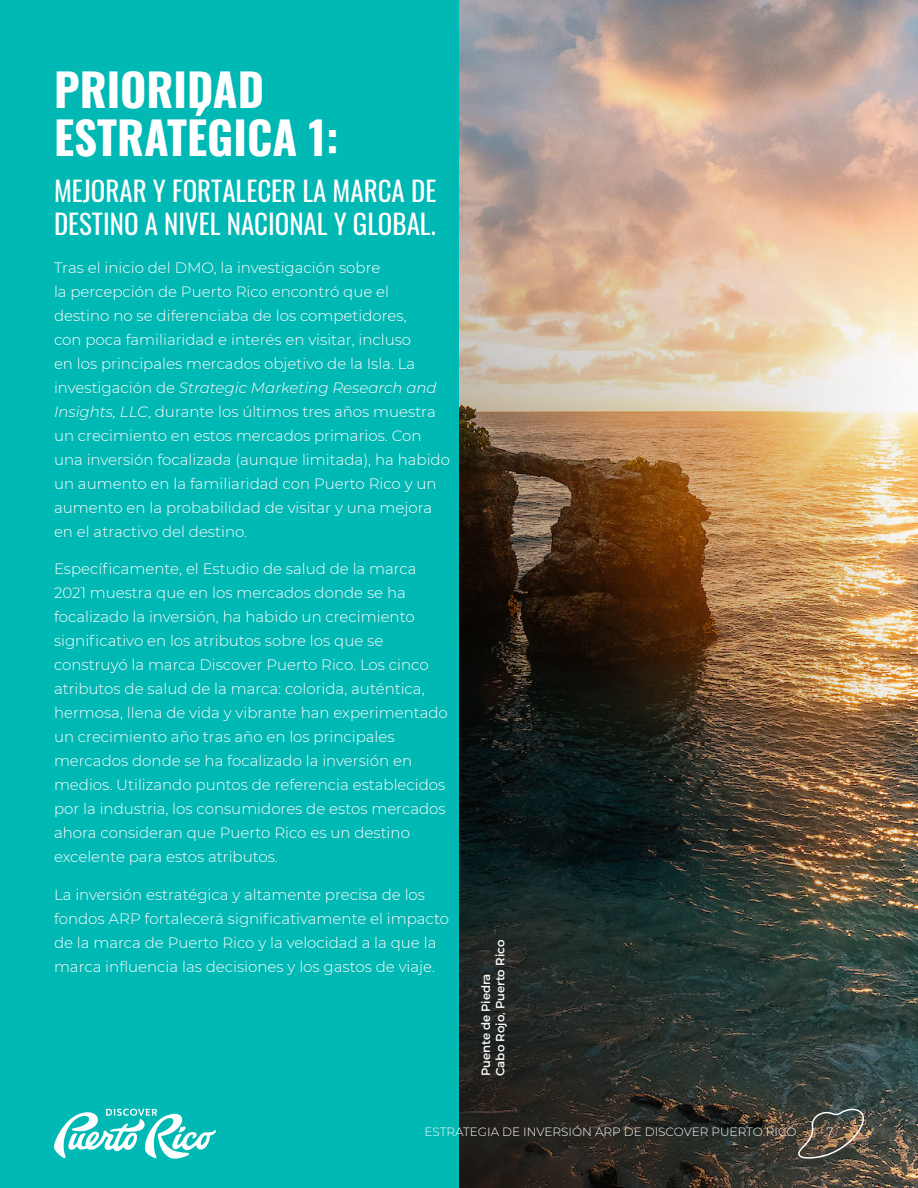
<style>
.page{position:relative;width:918px;height:1188px;background:#fff}
.page>*{position:absolute;margin:0;border:0;box-sizing:border-box;transform-origin:0 0}
.Body_Copy{font:700 45px/48px "Oswald";color:#fff}
.Body_Copy-2{font:27px/33px "Oswald";color:#fff}
.Body_Copy-3{font:300 15px/24px "Montserrat";color:#fff}
.t1{font:300 12px "Montserrat";color:#fff}
.Image_Location{font:12px "Montserrat";color:#fff}
.s1{font-style:italic}
</style>
<div class="page">
<div style="left:0;top:0;width:459px;height:1188px;background:#00b8b4"></div>
<img style="left:459px;top:0;width:459px;height:1188px">
<img style="left:794px;top:1105px;width:80px;height:55px">
<svg style="left:54px;top:1109px;width:162px;height:50px"></svg>
<p class="Body_Copy" style="left:54px;top:68px;width:286px">PRIORIDAD<br>ESTRATÉGICA 1:</p>
<p class="Body_Copy-2" style="left:54px;top:172px;width:384px">MEJORAR Y FORTALECER LA MARCA DE<br>DESTINO A NIVEL NACIONAL Y GLOBAL.</p>
<p class="Body_Copy-3" style="left:54px;top:255px;width:398px">Tras el inicio del DMO, la investigación sobre<br>la percepción de Puerto Rico encontró que el<br>destino no se diferenciaba de los competidores,<br>con poca familiaridad e interés en visitar, incluso<br>en los principales mercados objetivo de la Isla. La investigación de <span class="s1">Strategic Marketing Research and Insights, LLC</span>, durante los últimos tres años muestra un crecimiento en estos mercados primarios. Con una inversión focalizada (aunque limitada), ha habido un aumento en la familiaridad con Puerto Rico y un aumento en la probabilidad de visitar y una mejora en el atractivo del destino.</p>
<p class="Body_Copy-3" style="left:54px;top:556px;width:395px">Específicamente, el Estudio de salud de la marca 2021 muestra que en los mercados donde se ha focalizado la inversión, ha habido un crecimiento significativo en los atributos sobre los que se construyó la marca Discover Puerto Rico. Los cinco atributos de salud de la marca: colorida, auténtica, hermosa, llena de vida y vibrante han experimentado un crecimiento año tras año en los principales mercados donde se ha focalizado la inversión en medios. Utilizando puntos de referencia establecidos por la industria, los consumidores de estos mercados ahora consideran que Puerto Rico es un destino excelente para estos atributos.</p>
<p class="Body_Copy-3" style="left:54px;top:882px;width:397px">La inversión estratégica y altamente precisa de los fondos ARP fortalecerá significativamente el impacto de la marca de Puerto Rico y la velocidad a la que la marca influencia las decisiones y los gastos de viaje.</p>
<p class="Image_Location" style="left:493px;top:1076px;width:138px;rotate:-90deg">Cabo Rojo, Puerto Rico</p>
<p class="Image_Location" style="left:478px;top:1076px;width:104px;rotate:-90deg">Puente de Piedra</p>
<p class="t1" style="left:425px;top:1123px;width:374px">ESTRATEGIA DE INVERSIÓN ARP DE DISCOVER PUERTO RICO</p>
<p class="t1" style="left:826px;top:1123px;width:8px">7</p>
</div>
